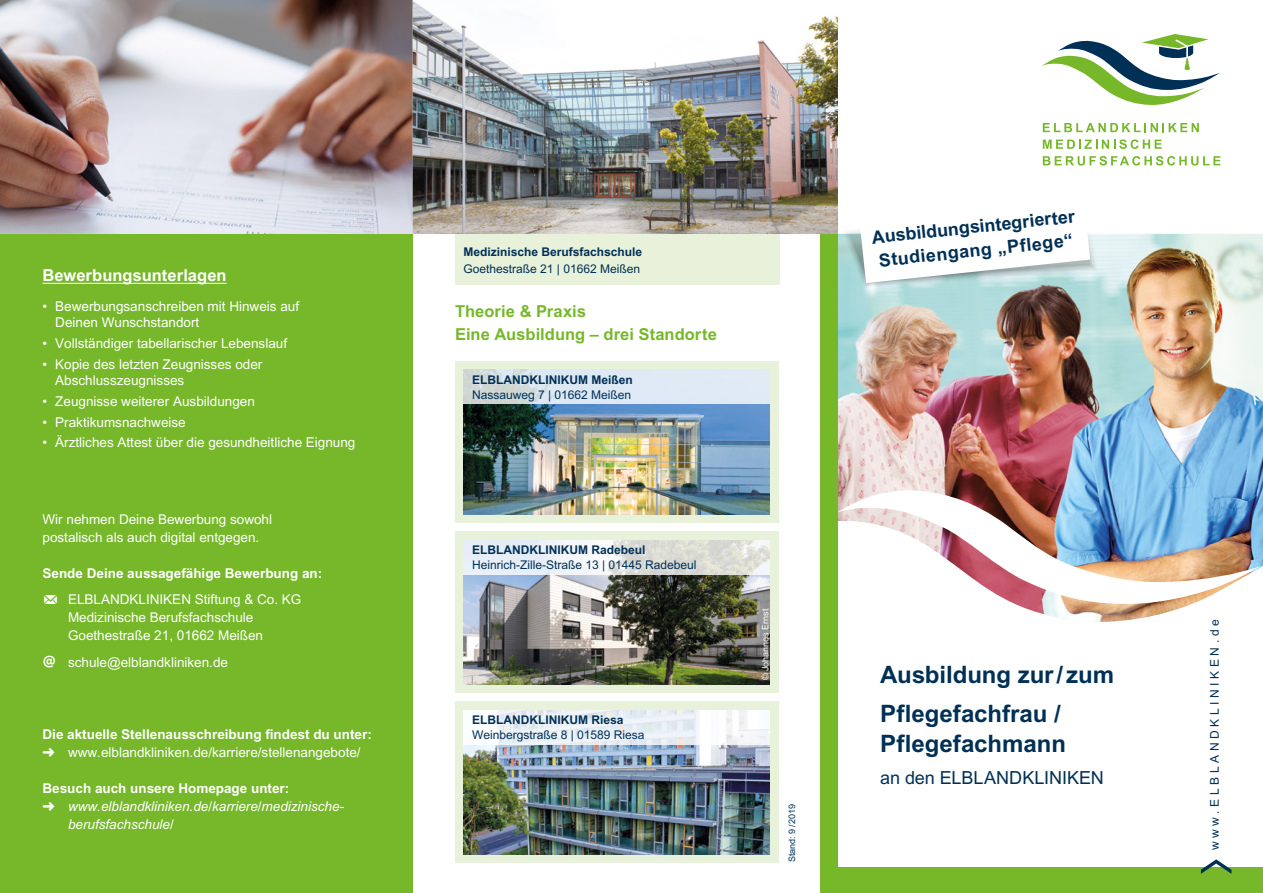
<style>
.page{position:relative;width:1263px;height:893px;background:#fff}
.page>*{position:absolute;margin:0;border:0;box-sizing:border-box;transform-origin:0 0}
.Titel_Bold{font:700 24px/30px "Arial";color:#003056}
.Überschrift_ELK_BLAU{font:700 18px "Arial";color:#003056}
.Titel_Regular{font:18px "Arial";letter-spacing:-.005em;color:#003056}
.Überschrift_ELK_GRÜN{font:700 16.5px "Arial";letter-spacing:.005em;color:#76b82a}
.Überschrift_ELK_WEIS{font:700 16.5px "Arial";color:#fff}
.Fließtext_links_ohne{font:13.5px/16.5px "Arial";color:#fff}
.Fließtext_links_ohne-2{font:700 13.5px "Arial";color:#fff}
.Fließtext_links_ohne-3{font:italic 13.5px/18px "Arial";color:#fff}
.Fließtext_links_ohne-4{font:12px "Arial";color:#003056}
.Fließtext_links_ohne-5{font:700 12px "Arial";color:#003056}
.Fließtext_links_ohne-6{font:12px "Arial";letter-spacing:.3em;color:#003056}
.Stand{font:9px "Arial";color:#fff}
.Stand-2{font:9px "Arial";color:#003056}
.s1{font-family:"Modern Pictograms";font-size:18px}
.s2{font-weight:700}
</style>
<div class="page">
<div style="left:455px;top:361px;width:323px;height:162px;background:#e8f1da"></div>
<div style="left:455px;top:0;width:324px;height:285px;background:#e8f1da"></div>
<div style="left:455px;top:531px;width:323px;height:162px;background:#e8f1da"></div>
<div style="left:455px;top:702px;width:323px;height:161px;background:#e8f1da"></div>
<div style="left:0;top:0;width:412px;height:893px;background:#76b82a"></div>
<div style="left:827px;top:867px;width:436px;height:26px;background:#76b82a"></div>
<svg style="left:1201px;top:859px;width:30px;height:15px"></svg>
<img style="left:838px;top:234px;width:425px;height:388px">
<img style="left:838px;top:488px;width:424px;height:116px">
<div style="left:821px;top:0;width:17px;height:893px;background:#76b82a"></div>
<svg style="left:1043px;top:123px;width:156px;height:9px"></svg>
<svg style="left:1043px;top:139px;width:118px;height:10px"></svg>
<svg style="left:1043px;top:156px;width:177px;height:10px"></svg>
<svg style="left:1042px;top:34px;width:178px;height:71px"></svg>
<hr style="left:43px;top:283px;width:184px;height:1px;background:#fff">
<svg style="left:839px;top:231px;width:260px;height:58px"></svg>
<img style="left:463px;top:404px;width:307px;height:110px">
<img style="left:463px;top:574px;width:307px;height:111px">
<img style="left:463px;top:744px;width:307px;height:111px">
<img style="left:412px;top:0;width:426px;height:234px">
<img style="left:0;top:0;width:412px;height:234px">
<svg style="left:463px;top:540px;width:307px;height:34px"></svg>
<svg style="left:463px;top:710px;width:307px;height:34px;fill:#eef3f8"></svg>
<svg style="left:463px;top:370px;width:307px;height:34px;fill:#dee9f5"></svg>
<p class="Überschrift_ELK_WEIS" style="left:43px;top:266px;width:186px">Bewerbungsunterlagen</p>
<p class="Fließtext_links_ohne" style="left:55px;top:297px;width:245px;text-indent:-13px">• Bewerbungsanschreiben mit Hinweis auf<br>Deinen Wunschstandort</p>
<p class="Fließtext_links_ohne" style="left:43px;top:335px;width:246px">• Vollständiger tabellarischer Lebenslauf</p>
<p class="Fließtext_links_ohne" style="left:55px;top:355px;width:209px;text-indent:-13px">• Kopie des letzten Zeugnisses oder<br>Abschlusszeugnisses</p>
<p class="Fließtext_links_ohne" style="left:43px;top:393px;width:214px">• Zeugnisse weiterer Ausbildungen</p>
<p class="Fließtext_links_ohne" style="left:43px;top:413px;width:145px">• Praktikumsnachweise</p>
<p class="Fließtext_links_ohne" style="left:43px;top:434px;width:314px">• Ärztliches Attest über die gesundheitliche Eignung</p>
<p class="Fließtext_links_ohne" style="left:43px;top:510px;width:231px;line-height:18px">Wir nehmen Deine Bewerbung sowohl postalisch als auch digital entgegen.</p>
<p class="Fließtext_links_ohne-2" style="left:43px;top:565px;width:281px">Sende Deine aussagefähige Bewerbung an:</p>
<p class="Fließtext_links_ohne" style="left:43px;top:591px;width:260px"><span class="s1">m</span> ELBLANDKLINIKEN Stiftung &amp; Co. KG</p>
<p class="Fließtext_links_ohne" style="left:68px;top:609px;width:187px">Medizinische Berufsfachschule</p>
<p class="Fließtext_links_ohne" style="left:68px;top:627px;width:197px">Goethestraße 21, 01662 Meißen</p>
<p class="Fließtext_links_ohne" style="left:43px;top:653px;width:187px"><span class="s1">@</span> schule@elblandkliniken.de</p>
<p class="Fließtext_links_ohne-5" style="left:463px;top:245px;width:180px">Medizinische Berufsfachschule</p>
<p class="Fließtext_links_ohne-4" style="left:463px;top:262px;width:178px">Goethestraße 21 | 01662 Meißen</p>
<p class="Überschrift_ELK_GRÜN" style="left:455px;top:302px;width:132px">Theorie &amp; Praxis</p>
<p class="Überschrift_ELK_GRÜN" style="left:455px;top:324px;width:263px">Eine Ausbildung – drei Standorte</p>
<p class="Fließtext_links_ohne-5" style="left:472px;top:373px;width:162px">ELBLANDKLINIKUM Meißen</p>
<p class="Fließtext_links_ohne-4" style="left:472px;top:388px;width:161px">Nassauweg 7 | 01662 Meißen</p>
<p class="Fließtext_links_ohne-5" style="left:472px;top:543px;width:175px">ELBLANDKLINIKUM Radebeul</p>
<p class="Fließtext_links_ohne-4" style="left:472px;top:558px;width:226px">Heinrich-Zille-Straße 13 | 01445 Radebeul</p>
<p class="Stand" style="left:760px;top:680px;width:73px;rotate:-90deg">© Johannes Ernst</p>
<p class="Fließtext_links_ohne-5" style="left:472px;top:713px;width:153px">ELBLANDKLINIKUM Riesa</p>
<p class="Fließtext_links_ohne-4" style="left:472px;top:728px;width:174px">Weinbergstraße 8 | 01589 Riesa</p>
<p class="Fließtext_links_ohne" style="left:43px;top:725px;width:331px;line-height:18px"><span class="s2">Die aktuelle Stellenausschreibung findest du unter: </span>➜ www.elblandkliniken.de/karriere/stellenangebote/</p>
<p class="Fließtext_links_ohne-2" style="left:43px;top:780px;width:248px">Besuch auch unsere Homepage unter:</p>
<p class="Fließtext_links_ohne-3" style="left:68px;top:797px;width:278px;text-indent:-26px">➜ www.elblandkliniken.de/karriere/medizinische&shy;berufsfachschule/</p>
<p class="Stand-2" style="left:787px;top:862px;width:60px;rotate:-90deg">Stand: 9/2019</p>
<p class="Überschrift_ELK_BLAU" style="left:871px;top:227px;width:205px;rotate:-6deg">Ausbildungsintegrierter</p>
<p class="Überschrift_ELK_BLAU" style="left:878px;top:250px;width:196px;rotate:-6deg">Studiengang „Pflege“</p>
<p class="Titel_Bold" style="left:880px;top:659px;width:235px">Ausbildung zur/zum</p>
<p class="Titel_Bold" style="left:880px;top:698px;width:187px">Pflegefachfrau /<br>Pflegefachmann</p>
<p class="Titel_Regular" style="left:880px;top:768px;width:225px">an den ELBLANDKLINIKEN</p>
<p class="Fließtext_links_ohne-6" style="left:1208px;top:850px;width:232px;rotate:-90deg">www.ELBLANDKLINIKEN.de</p>
</div>
